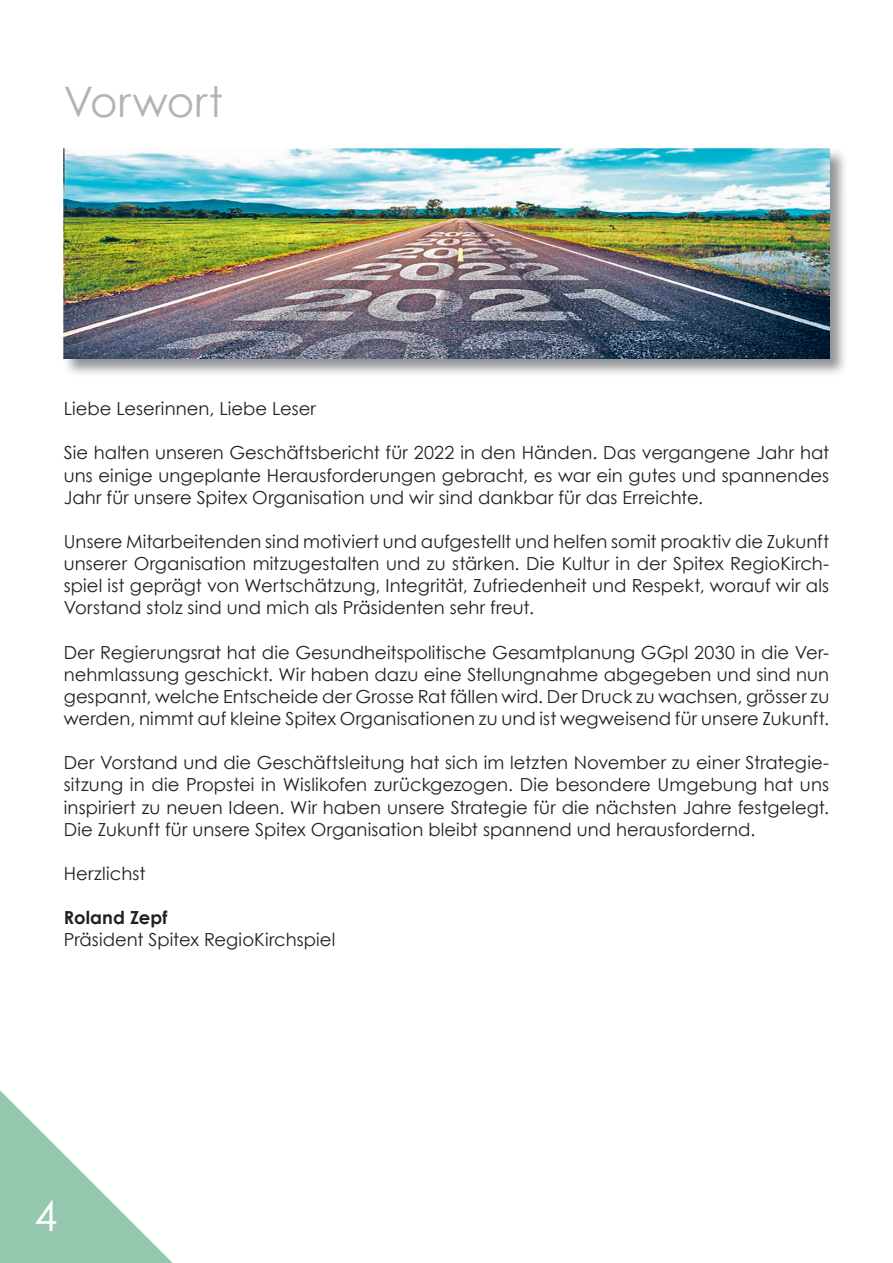
<style>
.page{position:relative;width:893px;height:1263px;background:#fff}
.page>*{position:absolute;margin:0;border:0;box-sizing:border-box;transform-origin:0 0}
.t1{font:42px "Century Gothic";letter-spacing:.01em;color:#b2b3b7}
.t2{font:42px "Century Gothic";color:#fff}
.t3{font:18px/22px "Century Gothic";letter-spacing:.005em;color:#231f20;text-align:justify}
.t4{font:700 18px "Century Gothic";letter-spacing:.005em;color:#231f20}
</style>
<div class="page">
<img style="left:63px;top:149px;width:782px;height:45px">
<img style="left:63px;top:194px;width:52px;height:180px">
<img style="left:796px;top:194px;width:49px;height:180px">
<img style="left:64px;top:149px;width:765px;height:210px">
<svg style="left:0;top:1090px;width:173px;height:173px"></svg>
<h1 class="t1" style="left:64px;top:72px;width:161px">Vorwort</h1>
<p class="t3" style="left:64px;top:397px;width:254px">Liebe Leserinnen, Liebe Leser</p>
<p class="t3" style="left:64px;top:442px;width:767px">Sie halten unseren Geschäftsbericht für 2022 in den Händen. Das vergangene Jahr hat uns einige ungeplante Herausforderungen gebracht, es war ein gutes und spannendes Jahr für unsere Spitex Organisation und wir sind dankbar für das Erreichte.</p>
<p class="t3" style="left:64px;top:530px;width:767px">Unsere Mitarbeitenden sind motiviert und aufgestellt und helfen somit proaktiv die Zukunft unserer Organisation mitzugestalten und zu stärken. Die Kultur in der Spitex RegioKirch&shy;spiel ist geprägt von Wertschätzung, Integrität, Zufriedenheit und Respekt, worauf wir als Vorstand stolz sind und mich als Präsidenten sehr freut.</p>
<p class="t3" style="left:64px;top:641px;width:767px">Der Regierungsrat hat die Gesundheitspolitische Gesamtplanung GGpl 2030 in die Ver&shy;nehmlassung geschickt. Wir haben dazu eine Stellungnahme abgegeben und sind nun gespannt, welche Entscheide der Grosse Rat fällen wird. Der Druck zu wachsen, grösser zu werden, nimmt auf kleine Spitex Organisationen zu und ist wegweisend für unsere Zukunft.</p>
<p class="t3" style="left:64px;top:751px;width:767px">Der Vorstand und die Geschäftsleitung hat sich im letzten November zu einer Strategie&shy;sitzung in die Propstei in Wislikofen zurückgezogen. Die besondere Umgebung hat uns inspiriert zu neuen Ideen. Wir haben unsere Strategie für die nächsten Jahre festgelegt.<br>Die Zukunft für unsere Spitex Organisation bleibt spannend und herausfordernd.</p>
<p class="t3" style="left:64px;top:862px;width:83px">Herzlichst</p>
<p class="t4" style="left:64px;top:904px;width:105px">Roland Zepf</p>
<p class="t3" style="left:64px;top:928px;width:273px">Präsident Spitex RegioKirchspiel</p>
<h1 class="t2" style="left:34px;top:1186px;width:25px">4</h1>
</div>
